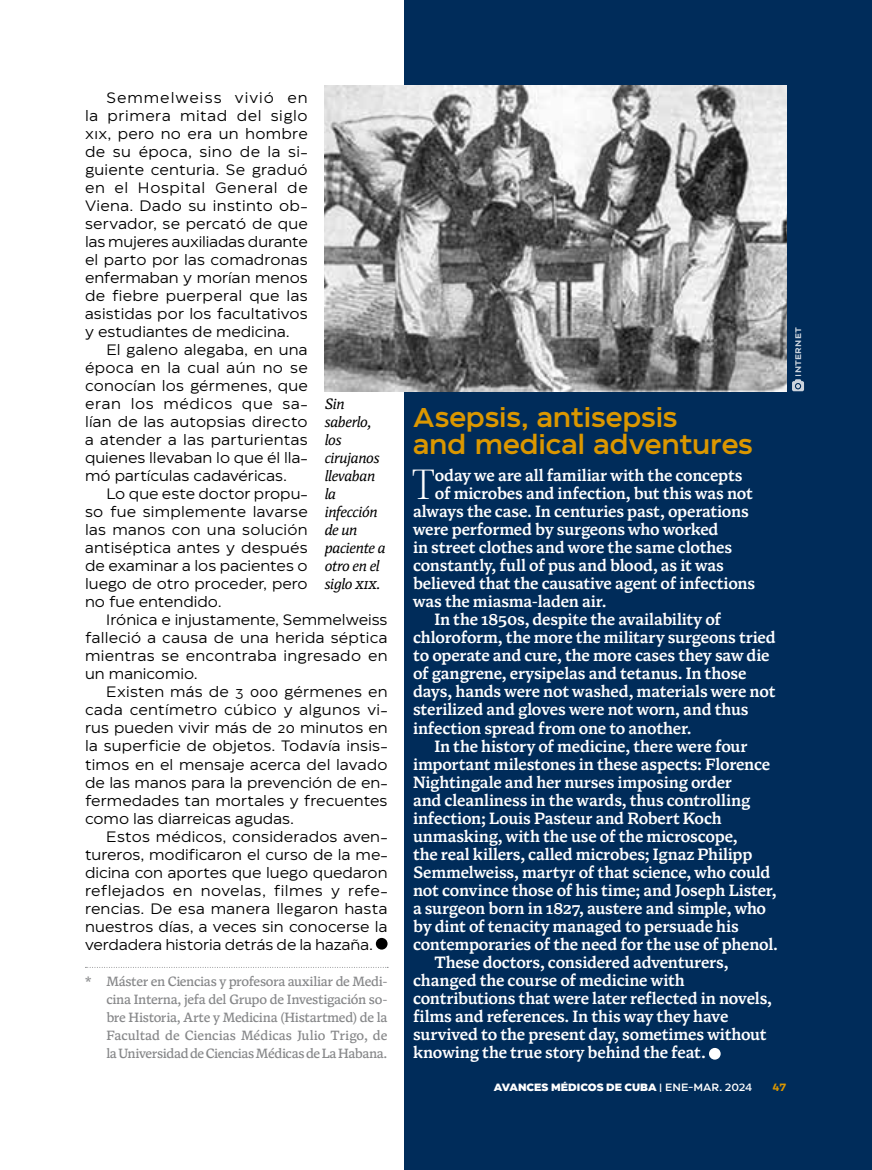
<style>
.page{position:relative;width:872px;height:1170px;background:#fff}
.page>*{position:absolute;margin:0;border:0;box-sizing:border-box;transform-origin:0 0}
.t1{font:300 42.6px "Antonia H1";color:#fff}
.t2{font:500 27px/27px "Eastman";letter-spacing:-.01em;color:#db9700}
.t3{font:600 16.5px "Antonia Text";letter-spacing:-.01em;color:#fff}
.t4{font:15px/18px "Eastman";letter-spacing:.005em;color:#000;text-align:justify}
.t5{font:italic 15px/18px "Antonia Text";letter-spacing:-.015em;color:#000}
.t6{font:500 13.5px/18px "Antonia Text";letter-spacing:-.025em;color:#87888a;text-align:justify}
.t7{font:800 10.5px "Eastman";color:#fff}
.t8{font:500 10.5px "Eastman";letter-spacing:.03em;color:#fff}
.t9{font:700 10.5px "Eastman";color:#db9700}
.s1{font-weight:500}
</style>
<div class="page">
<div style="left:404px;top:0;width:468px;height:1169px;background:#002c5a"></div>
<div style="left:709px;top:1047px;width:11px;height:12px;background:#fff;border-radius:50%"></div>
<div style="left:376px;top:937px;width:11px;height:12px;background:#000;border-radius:50%"></div>
<img style="left:325px;top:85px;width:462px;height:306px">
<svg style="left:792px;top:379px;width:12px;height:12px"></svg>
<p class="t4" style="left:85px;top:87px;width:224px;text-indent:21px">Semmelweiss vivió en la primera mitad del siglo xix, pero no era un hombre de su época, sino de la si&shy;guiente centuria. Se graduó en el Hospital General de Viena. Dado su instinto ob&shy;servador, se percató de que las mujeres auxiliadas durante el parto por las comadronas enfermaban y morían menos de fiebre puerperal que las asistidas por los facultativos y estudiantes de medicina.</p>
<p class="t4" style="left:85px;top:339px;width:224px;text-indent:21px">El galeno alegaba, en una época en la cual aún no se conocían los gérmenes, que eran los médicos que sa&shy;lían de las autopsias directo a atender a las parturientas quienes llevaban lo que él lla&shy;mó partículas cadavéricas.</p>
<p class="t4" style="left:85px;top:483px;width:224px;text-indent:21px">Lo que este doctor propu&shy;so fue simplemente lavarse las manos con una solución antiséptica antes y después de examinar a los pacientes o luego de otro proceder, pero no fue entendido.</p>
<p class="t4" style="left:85px;top:609px;width:304px;text-indent:21px">Irónica e injustamente, Semmelweiss falleció a causa de una herida séptica mientras se encontraba ingresado en un manicomio.</p>
<p class="t4" style="left:85px;top:681px;width:304px;text-indent:21px">Existen más de 3 000 gérmenes en cada centímetro cúbico y algunos vi&shy;rus pueden vivir más de 20 minutos en la superficie de objetos. Todavía insis&shy;timos en el mensaje acerca del lavado de las manos para la prevención de en&shy;fermedades tan mortales y frecuentes como las diarreicas agudas.</p>
<p class="t4" style="left:85px;top:825px;width:304px;text-indent:21px">Estos médicos, considerados aven&shy;tureros, modificaron el curso de la me&shy;dicina con aportes que luego quedaron reflejados en novelas, filmes y refe&shy;rencias. De esa manera llegaron hasta nuestros días, a veces sin conocerse la verdadera historia detrás de la hazaña.</p>
<p class="t6" style="left:106px;top:972px;width:283px;text-indent:-21px">* Máster en Ciencias y profesora auxiliar de Medi&shy;cina Interna, jefa del Grupo de Investigación so&shy;bre Historia, Arte y Medicina (Histartmed) de la Facultad de Ciencias Médicas Julio Trigo, de la Universidad de Ciencias Médicas de La Habana.</p>
<p class="t5" style="left:325px;top:395px;width:62px">Sin saberlo, los cirujanos llevaban la infección de un paciente a otro en el siglo xix.</p>
<p class="t8" style="left:789px;top:376px;width:51px;rotate:-90deg">internet</p>
<h2 class="t2" style="left:413px;top:402px;width:341px">Asepsis, antisepsis<br>and medical adventures</h2>
<h1 class="t1" style="left:412px;top:460px;width:25px">T</h1>
<p class="t3" style="left:435px;top:465px;width:309px">oday we are all familiar with the concepts</p>
<p class="t3" style="left:435px;top:483px;width:320px">of microbes and infection, but this was not</p>
<p class="t3" style="left:413px;top:501px;width:337px">always the case. In centuries past, operations</p>
<p class="t3" style="left:413px;top:519px;width:307px">were performed by surgeons who worked</p>
<p class="t3" style="left:413px;top:537px;width:321px">in street clothes and wore the same clothes</p>
<p class="t3" style="left:413px;top:555px;width:312px">constantly, full of pus and blood, as it was</p>
<p class="t3" style="left:413px;top:573px;width:344px">believed that the causative agent of infections</p>
<p class="t3" style="left:413px;top:591px;width:195px">was the miasma-laden air.</p>
<p class="t3" style="left:434px;top:609px;width:288px">In the 1850s, despite the availability of</p>
<p class="t3" style="left:413px;top:627px;width:364px">chloroform, the more the military surgeons tried</p>
<p class="t3" style="left:413px;top:645px;width:358px">to operate and cure, the more cases they saw die</p>
<p class="t3" style="left:413px;top:663px;width:335px">of gangrene, erysipelas and tetanus. In those</p>
<p class="t3" style="left:413px;top:681px;width:364px">days, hands were not washed, materials were not</p>
<p class="t3" style="left:413px;top:699px;width:337px">sterilized and gloves were not worn, and thus</p>
<p class="t3" style="left:413px;top:717px;width:280px">infection spread from one to another.</p>
<p class="t3" style="left:434px;top:735px;width:315px">In the history of medicine, there were four</p>
<p class="t3" style="left:413px;top:753px;width:359px">important milestones in these aspects: Florence</p>
<p class="t3" style="left:413px;top:771px;width:320px">Nightingale and her nurses imposing order</p>
<p class="t3" style="left:413px;top:789px;width:339px">and cleanliness in the wards, thus controlling</p>
<p class="t3" style="left:413px;top:807px;width:310px">infection; Louis Pasteur and Robert Koch</p>
<p class="t3" style="left:413px;top:825px;width:326px">unmasking, with the use of the microscope,</p>
<p class="t3" style="left:413px;top:843px;width:341px">the real killers, called microbes; Ignaz Philipp</p>
<p class="t3" style="left:413px;top:861px;width:359px">Semmelweiss, martyr of that science, who could</p>
<p class="t3" style="left:413px;top:879px;width:365px">not convince those of his time; and Joseph Lister,</p>
<p class="t3" style="left:413px;top:897px;width:354px">a surgeon born in 1827, austere and simple, who</p>
<p class="t3" style="left:413px;top:915px;width:327px">by dint of tenacity managed to persuade his</p>
<p class="t3" style="left:413px;top:933px;width:366px">contemporaries of the need for the use of phenol.</p>
<p class="t3" style="left:434px;top:951px;width:296px">These doctors, considered adventurers,</p>
<p class="t3" style="left:413px;top:969px;width:273px">changed the course of medicine with</p>
<p class="t3" style="left:413px;top:987px;width:360px">contributions that were later reflected in novels,</p>
<p class="t3" style="left:413px;top:1005px;width:317px">films and references. In this way they have</p>
<p class="t3" style="left:413px;top:1023px;width:355px">survived to the present day, sometimes without</p>
<p class="t3" style="left:413px;top:1041px;width:294px">knowing the true story behind the feat.</p>
<p class="t7" style="left:494px;top:1078px;width:260px">AVANCES MÉDICOS DE CUBA <span class="s1">| ENE-MAR. 2024</span></p>
<p class="t9" style="left:772px;top:1078px;width:16px">47</p>
</div>
